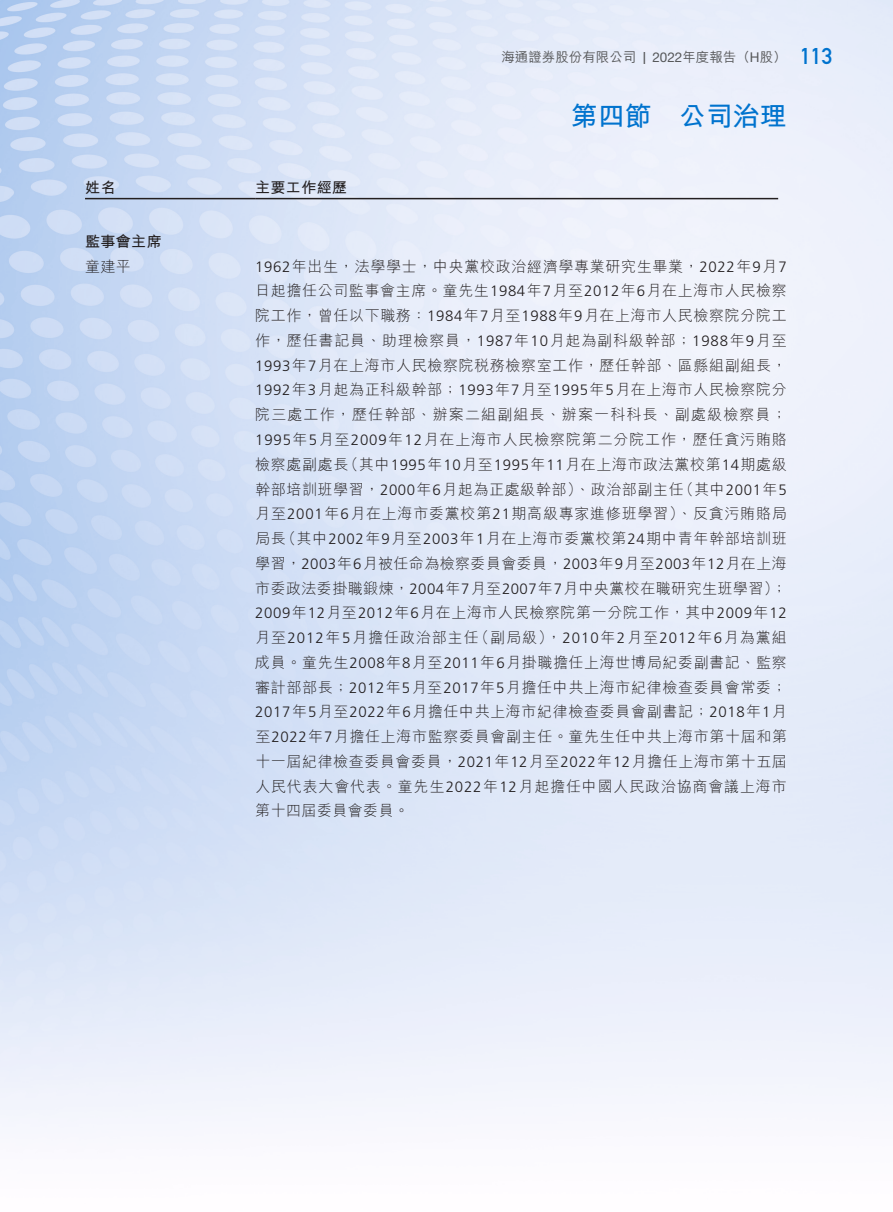
<style>
.page{position:relative;width:893px;height:1212px;background:#fff}
.page>*{position:absolute;margin:0;border:0;box-sizing:border-box;transform-origin:0 0}
.t1{font:700 27px "M Hei HK";color:#0073ce}
.t2{font:22.5px "DIN Mittelschrift Std";color:#0073ce}
.t3{font:300 15px/24.8px "M Hei HK";letter-spacing:.055em;color:#231f20;text-align:justify}
.t4{font:700 15px "M Hei HK";letter-spacing:.03em;color:#231f20}
.t5{font:500 13.5px "M Hei HK";color:#57585a}
.s1{font-family:"Frutiger LT Std";font-weight:700;font-size:12px}
.s2{font-family:"Helvetica Neue LT Std";font-weight:400}
.s3{font-family:"Frutiger LT Std"}
</style>
<div class="page">
<hr style="left:85px;top:198px;width:170px;height:1px;background:#231f20">
<hr style="left:255px;top:198px;width:523px;height:1px;background:#231f20">
<p class="t5" style="left:501px;top:47px;width:287px">海通證券股份有限公司 <span class="s1">|</span> <span class="s2">2022</span>年度報告（<span class="s2">H</span>股）</p>
<h1 class="t1" style="left:571px;top:97px;width:218px">第四節 公司治理</h1>
<h2 class="t2" style="left:800px;top:43px;width:34px">113</h2>
<p class="t4" style="left:85px;top:177px;width:32px">姓名</p>
<p class="t4" style="left:255px;top:177px;width:94px">主要工作經歷</p>
<p class="t4" style="left:85px;top:231px;width:78px">監事會主席</p>
<p class="t3" style="left:85px;top:254px;width:47px">童建平</p>
<p class="t3" style="left:255px;top:254px;width:533px"><span class="s3">1962</span>年出生，法學學士，中央黨校政治經濟學專業研究生畢業，<span class="s3">2022</span>年<span class="s3">9</span>月<span class="s3">7</span>日起擔任公司監事會主席。童先生<span class="s3">1984</span>年<span class="s3">7</span>月至<span class="s3">2012</span>年<span class="s3">6</span>月在上海市人民檢察院工作，曾任以下職務：<span class="s3">1984</span>年<span class="s3">7</span>月至<span class="s3">1988</span>年<span class="s3">9</span>月在上海市人民檢察院分院工作，歷任書記員、助理檢察員，<span class="s3">1987</span>年<span class="s3">10</span>月起為副科級幹部；<span class="s3">1988</span>年<span class="s3">9</span>月至<span class="s3">1993</span>年<span class="s3">7</span>月在上海市人民檢察院稅務檢察室工作，歷任幹部、區縣組副組長，<span class="s3">1992</span>年<span class="s3">3</span>月起為正科級幹部；<span class="s3">1993</span>年<span class="s3">7</span>月至<span class="s3">1995</span>年<span class="s3">5</span>月在上海市人民檢察院分院三處工作，歷任幹部、辦案二組副組長、辦案一科科長、副處級檢察員；<span class="s3">1995</span>年<span class="s3">5</span>月至<span class="s3">2009</span>年<span class="s3">12</span>月在上海市人民檢察院第二分院工作，歷任貪污賄賂檢察處副處長（其中<span class="s3">1995</span>年<span class="s3">10</span>月至<span class="s3">1995</span>年<span class="s3">11</span>月在上海市政法黨校第<span class="s3">14</span>期處級幹部培訓班學習，<span class="s3">2000</span>年<span class="s3">6</span>月起為正處級幹部）、政治部副主任（其中<span class="s3">2001</span>年<span class="s3">5</span>月至<span class="s3">2001</span>年<span class="s3">6</span>月在上海市委黨校第<span class="s3">21</span>期高級專家進修班學習）、反貪污賄賂局局長（其中<span class="s3">2002</span>年<span class="s3">9</span>月至<span class="s3">2003</span>年<span class="s3">1</span>月在上海市委黨校第<span class="s3">24</span>期中青年幹部培訓班學習，<span class="s3">2003</span>年<span class="s3">6</span>月被任命為檢察委員會委員，<span class="s3">2003</span>年<span class="s3">9</span>月至<span class="s3">2003</span>年<span class="s3">12</span>月在上海市委政法委掛職鍛煉，<span class="s3">2004</span>年<span class="s3">7</span>月至<span class="s3">2007</span>年<span class="s3">7</span>月中央黨校在職研究生班學習）；<span class="s3">2009</span>年<span class="s3">12</span>月至<span class="s3">2012</span>年<span class="s3">6</span>月在上海市人民檢察院第一分院工作，其中<span class="s3">2009</span>年<span class="s3">12</span>月至<span class="s3">2012</span>年<span class="s3">5</span>月擔任政治部主任（副局級），<span class="s3">2010</span>年<span class="s3">2</span>月至<span class="s3">2012</span>年<span class="s3">6</span>月為黨組成員。童先生<span class="s3">2008</span>年<span class="s3">8</span>月至<span class="s3">2011</span>年<span class="s3">6</span>月掛職擔任上海世博局紀委副書記、監察審計部部長；<span class="s3">2012</span>年<span class="s3">5</span>月至<span class="s3">2017</span>年<span class="s3">5</span>月擔任中共上海市紀律檢查委員會常委；<span class="s3">2017</span>年<span class="s3">5</span>月至<span class="s3">2022</span>年<span class="s3">6</span>月擔任中共上海市紀律檢查委員會副書記；<span class="s3">2018</span>年<span class="s3">1</span>月至<span class="s3">2022</span>年<span class="s3">7</span>月擔任上海市監察委員會副主任。童先生任中共上海市第十屆和第十一屆紀律檢查委員會委員，<span class="s3">2021</span>年<span class="s3">12</span>月至<span class="s3">2022</span>年<span class="s3">12</span>月擔任上海市第十五屆人民代表大會代表。童先生<span class="s3">2022</span>年<span class="s3">12</span>月起擔任中國人民政治協商會議上海市第十四屆委員會委員。</p>
</div>
